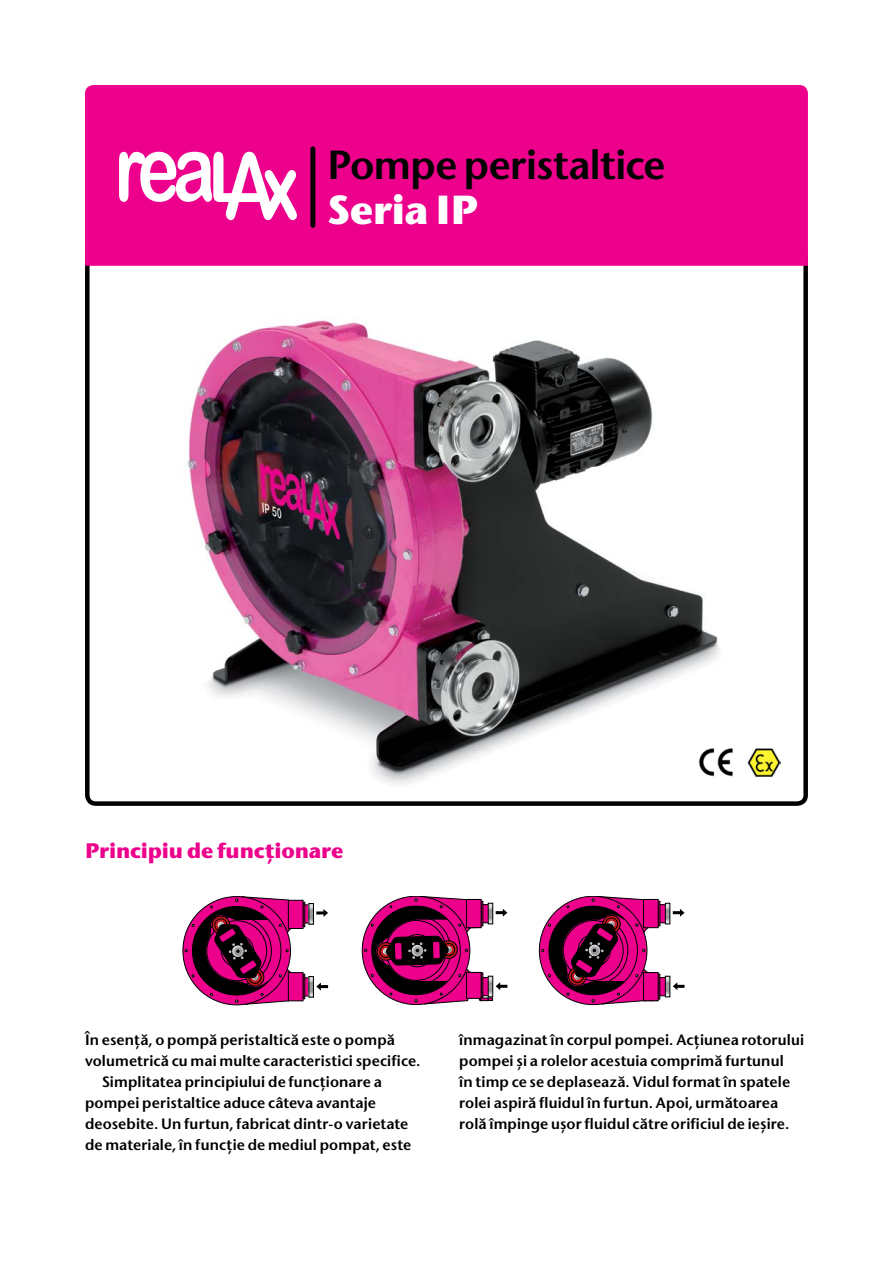
<style>
.page{position:relative;width:893px;height:1263px;background:#fff}
.page>*{position:absolute;margin:0;border:0;box-sizing:border-box;transform-origin:0 0}
.t1{font:600 40.5px "Stone Sans ITC";letter-spacing:-.015em;color:#000}
.t2{font:700 40.5px "Stone Sans ITC";letter-spacing:-.015em;color:#fff}
.t3{font:700 21px "Stone Sans ITC";letter-spacing:-.01em;color:#ec008c}
.t4{font:600 15px/21px "Stone Sans ITC";letter-spacing:.01em;color:#000}
</style>
<div class="page">
<img style="left:184px;top:320px;width:536px;height:464px">
<div style="left:85px;top:247px;width:723px;height:559px;border:4px solid #000;border-radius:9px"></div>
<div style="left:85px;top:85px;width:723px;height:181px;background:#ec008c"></div>
<svg style="left:185px;top:896px;width:143px;height:109px"></svg>
<div style="left:288px;top:972px;width:15px;height:29px;background:#ec008c;border:1px solid #000"></div>
<div style="left:288px;top:900px;width:15px;height:29px;background:#ec008c;border:1px solid #000"></div>
<svg style="left:364px;top:896px;width:143px;height:109px"></svg>
<div style="left:466px;top:972px;width:15px;height:26px;background:#ec008c;border:1px solid #000"></div>
<div style="left:466px;top:899px;width:15px;height:29px;background:#ec008c;border:1px solid #000"></div>
<svg style="left:542px;top:896px;width:142px;height:109px"></svg>
<div style="left:643px;top:972px;width:15px;height:29px;background:#ec008c;border:1px solid #000"></div>
<div style="left:643px;top:899px;width:15px;height:29px;background:#ec008c;border:1px solid #000"></div>
<img style="left:748px;top:748px;width:32px;height:28px">
<img style="left:697px;top:747px;width:36px;height:30px">
<svg style="left:119px;top:152px;width:178px;height:68px"></svg>
<div style="left:310px;top:149px;width:5px;height:76px;background:#000"></div>
<h1 class="t1" style="left:327px;top:138px;width:339px">Pompe peristaltice</h1>
<h1 class="t2" style="left:327px;top:183px;width:152px">Seria IP</h1>
<h2 class="t3" style="left:85px;top:836px;width:260px">Principiu de funcționare</h2>
<p class="t4" style="left:85px;top:1029px;width:311px">În esență, o pompă peristaltică este o pompă</p>
<p class="t4" style="left:85px;top:1050px;width:337px">volumetrică cu mai multe caracteristici specifice.</p>
<p class="t4" style="left:102px;top:1071px;width:281px">Simplitatea principiului de funcționare a</p>
<p class="t4" style="left:85px;top:1092px;width:292px">pompei peristaltice aduce câteva avantaje</p>
<p class="t4" style="left:85px;top:1113px;width:325px">deosebite. Un furtun, fabricat dintr-o varietate</p>
<p class="t4" style="left:85px;top:1134px;width:328px">de materiale, în funcție de mediul pompat, este</p>
<p class="t4" style="left:459px;top:1029px;width:346px">înmagazinat în corpul pompei. Acțiunea rotorului pompei și a rolelor acestuia comprimă furtunul<br>în timp ce se deplasează. Vidul format în spatele rolei aspiră fluidul în furtun. Apoi, următoarea rolă împinge ușor fluidul către orificiul de ieșire.</p>
</div>
